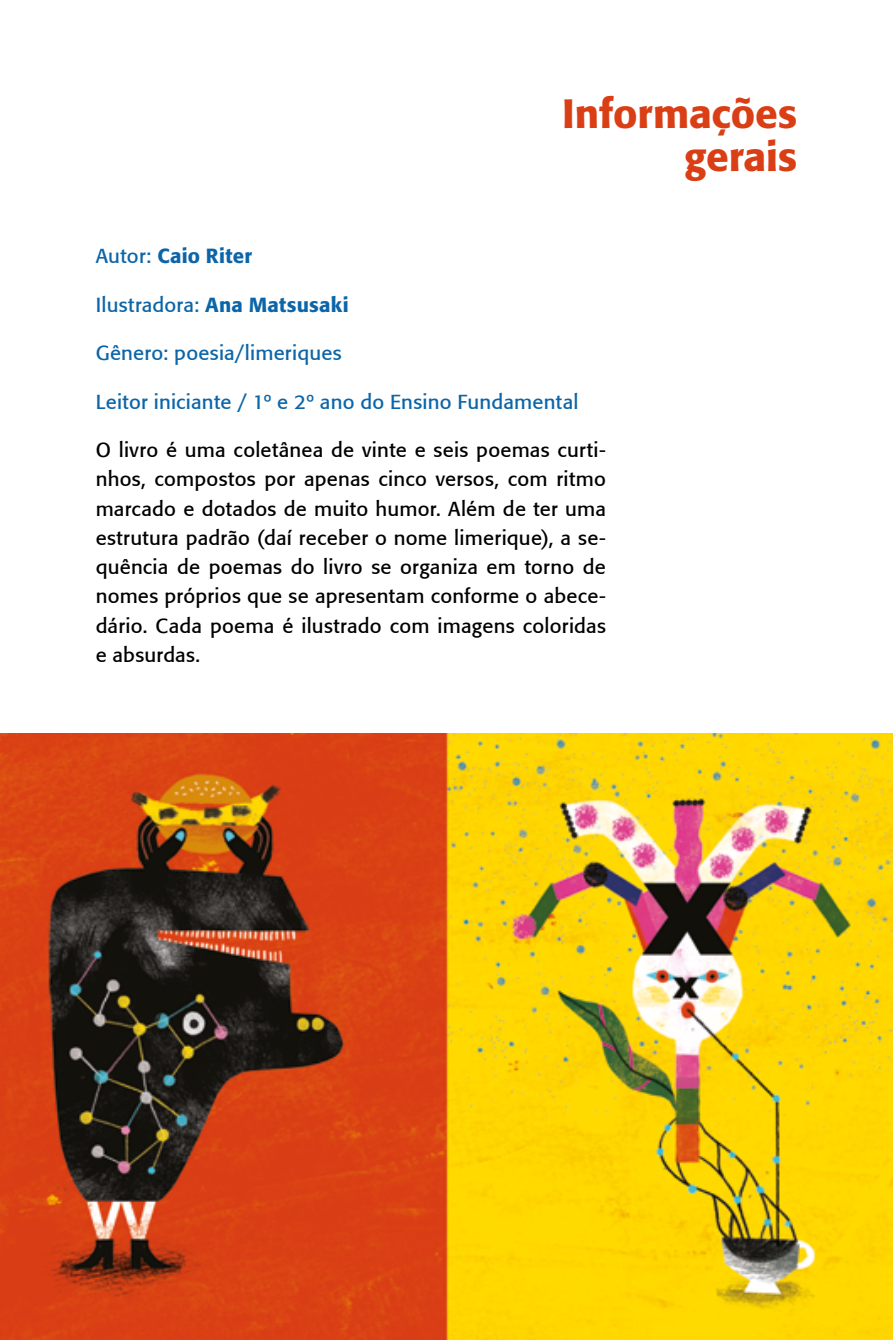
<style>
.page{position:relative;width:893px;height:1340px;background:#fff}
.page>*{position:absolute;margin:0;border:0;box-sizing:border-box;transform-origin:0 0}
.t1{font:500 40.5px/42.8px "Formata";letter-spacing:-.005em;color:#da3e15;text-align:right}
.t2{font:20.25px/29.2px "Formata";letter-spacing:.01em;color:#000;text-align:justify}
.t3{font:20.25px "Formata";letter-spacing:.01em;color:#0b65a8}
.t4{font:500 20.25px "Formata";letter-spacing:.01em;color:#0b65a8}
.s1{font-weight:400}
.s2{font-weight:500}
</style>
<div class="page">
<img style="left:0;top:733px;width:893px;height:606px">
<p class="t1" style="left:562px;top:92px;width:237px">Informações gerais</p>
<p class="t4" style="left:96px;top:244px;width:158px"><span class="s1">Autor:</span> Caio Riter</p>
<p class="t3" style="left:96px;top:292px;width:254px">Ilustradora: <span class="s2">Ana Matsusaki</span></p>
<p class="t3" style="left:96px;top:341px;width:248px">Gênero: poesia/limeriques</p>
<p class="t3" style="left:96px;top:389px;width:484px">Leitor iniciante / 1º e 2º ano do Ensino Fundamental</p>
<p class="t2" style="left:96px;top:435px;width:512px">O livro é uma coletânea de vinte e seis poemas curti&shy;nhos, compostos por apenas cinco versos, com ritmo marcado e dotados de muito humor. Além de ter uma estrutura padrão (daí receber o nome limerique), a se&shy;quência de poemas do livro se organiza em torno de nomes próprios que se apresentam conforme o abece&shy;dário. Cada poema é ilustrado com imagens coloridas e absurdas.</p>
</div>
